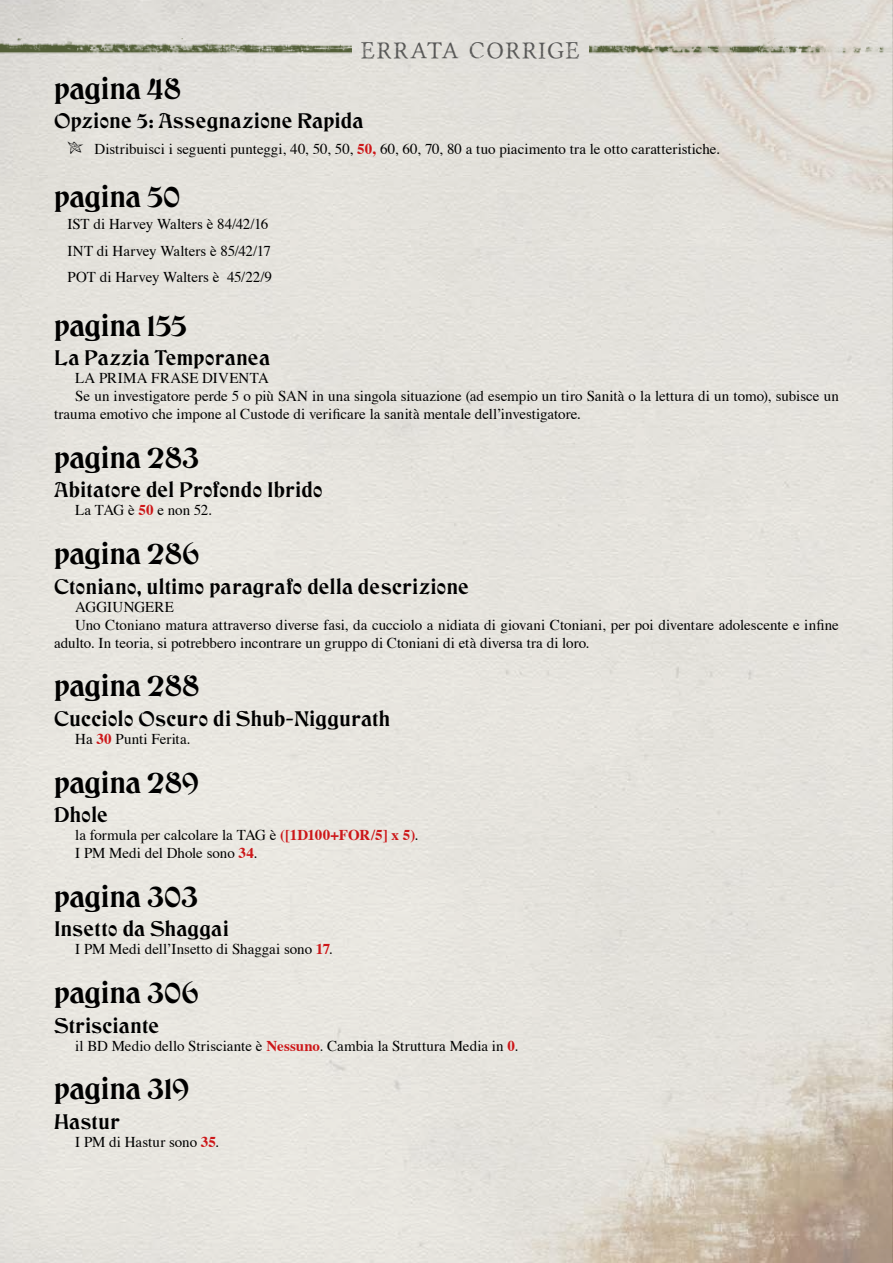
<style>
.page{position:relative;width:893px;height:1263px;background:#fff}
.page>*{position:absolute;margin:0;border:0;box-sizing:border-box;transform-origin:0 0}
.t1{font:30px "Cristoforo Cthulhu Regular";letter-spacing:-.015em;color:#000}
.t2{font:21px "Cristoforo Cthulhu Regular";letter-spacing:.015em;color:#000}
.t3{font:18px "Portmanteau";letter-spacing:.005em;color:#575756}
.t4{font:15px/26.5px "Times";color:#000}
.t5{font:15px "Times";letter-spacing:.02em;color:#000}
.t6{font:15px "Times";letter-spacing:-.025em;color:#000}
.s1{font-weight:700;color:#cd1719}
</style>
<div class="page">
<img style="left:0;top:0;width:893px;height:1263px">
<img style="left:590px;top:39px;width:301px;height:20px">
<img style="left:0;top:39px;width:352px;height:20px">
<svg style="left:68px;top:142px;width:16px;height:12px"></svg>
<p class="t3" style="left:360px;top:38px;width:221px">ERRATA CORRIGE</p>
<h1 class="t1" style="left:54px;top:65px;width:129px">pagina 48</h1>
<h2 class="t2" style="left:54px;top:105px;width:311px">Opzione 5: Assegnazione Rapida</h2>
<p class="t4" style="left:94px;top:135px;width:627px">Distribuisci i seguenti punteggi, 40, 50, 50, <span class="s1">50,</span> 60, 60, 70, 80 a tuo piacimento tra le otto caratteristiche.</p>
<h1 class="t1" style="left:54px;top:174px;width:128px">pagina 50</h1>
<p class="t4" style="left:68px;top:210px;width:206px">IST di Harvey Walters è 84/42/16<br>INT di Harvey Walters è 85/42/17<br>POT di Harvey Walters è 45/22/9</p>
<h1 class="t1" style="left:54px;top:302px;width:135px">pagina 155</h1>
<h2 class="t2" style="left:54px;top:341px;width:218px">La Pazzia Temporanea</h2>
<p class="t5" style="left:75px;top:364px;width:195px">LA PRIMA FRASE DIVENTA</p>
<p class="t4" style="left:75px;top:381px;width:765px">Se un investigatore perde 5 o più SAN in una singola situazione (ad esempio un tiro Sanità o la lettura di un tomo), subisce un</p>
<p class="t4" style="left:54px;top:399px;width:528px">trauma emotivo che impone al Custode di verificare la sanità mentale dell’investigatore.</p>
<h1 class="t1" style="left:54px;top:434px;width:147px">pagina 283</h1>
<h2 class="t2" style="left:54px;top:474px;width:270px">Abitatore del Profondo Ibrido</h2>
<p class="t6" style="left:75px;top:496px;width:139px">La TAG è <span class="s1">50</span> e non 52.</p>
<h1 class="t1" style="left:54px;top:530px;width:148px">pagina 286</h1>
<h2 class="t2" style="left:54px;top:570px;width:416px">Ctoniano, ultimo paragrafo della descrizione</h2>
<p class="t4" style="left:75px;top:592px;width:100px">AGGIUNGERE</p>
<p class="t4" style="left:75px;top:610px;width:765px">Uno Ctoniano matura attraverso diverse fasi, da cucciolo a nidiata di giovani Ctoniani, per poi diventare adolescente e infine</p>
<p class="t4" style="left:54px;top:628px;width:537px">adulto. In teoria, si potrebbero incontrare un gruppo di Ctoniani di età diversa tra di loro.</p>
<h1 class="t1" style="left:54px;top:663px;width:147px">pagina 288</h1>
<h2 class="t2" style="left:54px;top:702px;width:338px">Cucciolo Oscuro di Shub-Niggurath</h2>
<p class="t4" style="left:75px;top:724px;width:117px">Ha <span class="s1">30</span> Punti Ferita.</p>
<h1 class="t1" style="left:54px;top:759px;width:147px">pagina 289</h1>
<h2 class="t2" style="left:54px;top:798px;width:55px">Dhole</h2>
<p class="t4" style="left:75px;top:825px;width:345px;line-height:18px">la formula per calcolare la TAG è <span class="s1">([1D100+FOR/5] x 5)</span>.<br>I PM Medi del Dhole sono <span class="s1">34</span>.</p>
<h1 class="t1" style="left:54px;top:873px;width:146px">pagina 303</h1>
<h2 class="t2" style="left:54px;top:913px;width:176px">Insetto da Shaggai</h2>
<p class="t4" style="left:75px;top:935px;width:259px">I PM Medi dell’Insetto di Shaggai sono <span class="s1">17</span>.</p>
<h1 class="t1" style="left:54px;top:969px;width:147px">pagina 306</h1>
<h2 class="t2" style="left:54px;top:1009px;width:107px">Strisciante</h2>
<p class="t4" style="left:75px;top:1031px;width:445px">il BD Medio dello Strisciante è <span class="s1">Nessuno</span>. Cambia la Struttura Media in <span class="s1">0</span>.</p>
<h1 class="t1" style="left:54px;top:1066px;width:137px">pagina 319</h1>
<h2 class="t2" style="left:54px;top:1105px;width:67px">Hastur</h2>
<p class="t4" style="left:75px;top:1127px;width:146px">I PM di Hastur sono <span class="s1">35</span>.</p>
</div>
